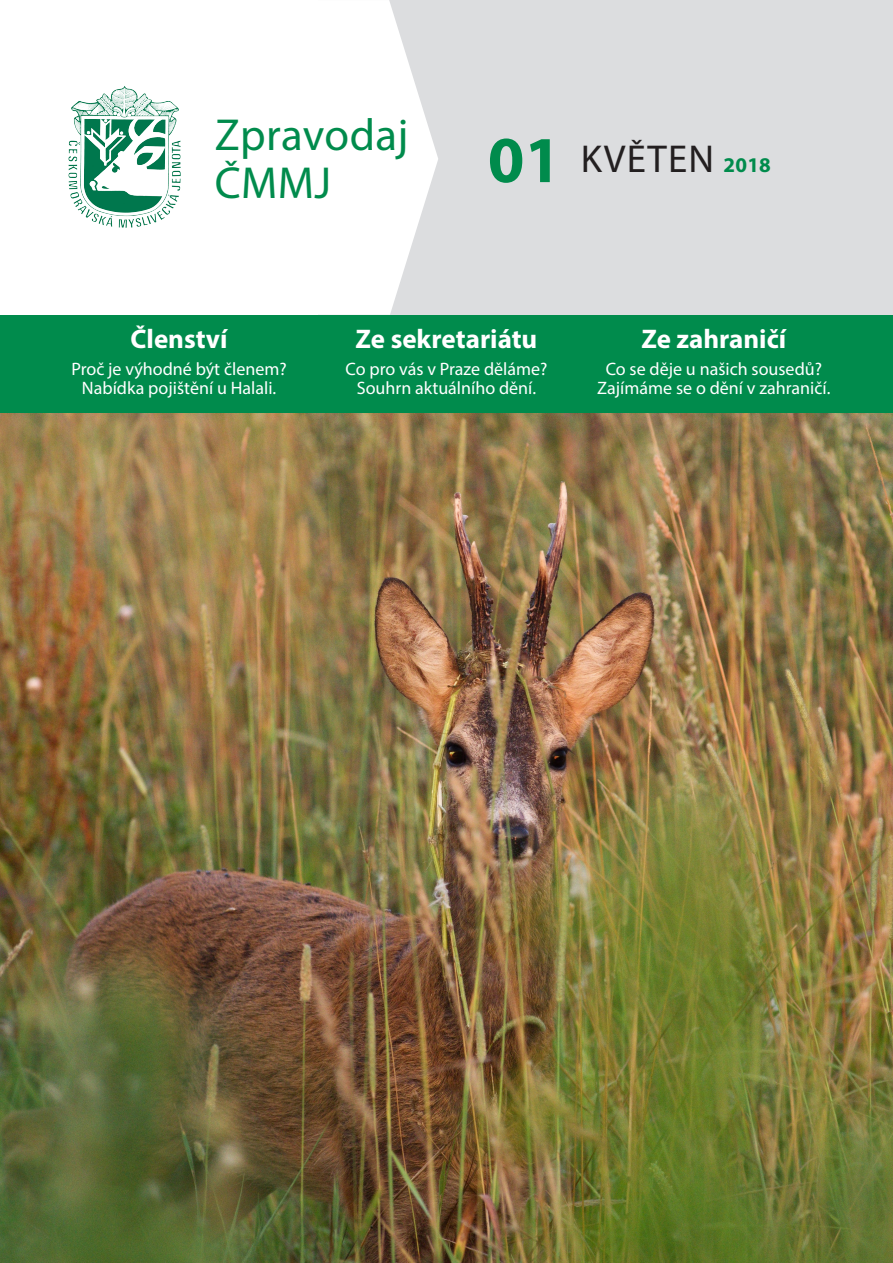
<style>
.page{position:relative;width:893px;height:1263px;background:#fff}
.page>*{position:absolute;margin:0;border:0;box-sizing:border-box;transform-origin:0 0}
.t1{font:700 66px "Myriad Pro";color:#008b4c}
.t2{font:45px "Myriad Pro";letter-spacing:.01em;color:#008b4c}
.t3{font:39px "Myriad Pro";letter-spacing:.03em;color:#231f20}
.t4{font:700 27px "Myriad Pro";color:#fff}
.t5{font:18px "Myriad Pro";color:#fff}
.s1{font-weight:700;font-size:21px;color:#008b4c}
</style>
<div class="page">
<div style="left:319px;top:0;width:574px;height:315px;background:#dcdddf"></div>
<svg style="left:319px;top:0;width:119px;height:315px;fill:#fff"></svg>
<img style="left:100px;top:87px;width:24px;height:13px">
<img style="left:0;top:412px;width:893px;height:851px">
<div style="left:0;top:315px;width:893px;height:97px;background:#008b4c"></div>
<p class="t2" style="left:215px;top:107px;width:195px">Zpravodaj</p>
<p class="t2" style="left:215px;top:155px;width:118px">ČMMJ</p>
<p class="t1" style="left:488px;top:117px;width:75px">01</p>
<p class="t3" style="left:581px;top:135px;width:192px">KVĚTEN <span class="s1">2018</span></p>
<p class="t4" style="left:131px;top:321px;width:98px">Členství</p>
<p class="t5" style="left:72px;top:358px;width:217px">Proč je výhodné být členem?</p>
<p class="t5" style="left:82px;top:377px;width:196px">Nabídka pojištění u Halali.</p>
<p class="t4" style="left:356px;top:321px;width:183px">Ze sekretariátu</p>
<p class="t5" style="left:346px;top:358px;width:203px">Co pro vás v Praze děláme?</p>
<p class="t5" style="left:357px;top:377px;width:181px">Souhrn aktuálního dění.</p>
<p class="t4" style="left:641px;top:321px;width:146px">Ze zahraničí</p>
<p class="t5" style="left:606px;top:358px;width:218px">Co se děje u našich sousedů?</p>
<p class="t5" style="left:597px;top:377px;width:235px">Zajímáme se o dění v zahraničí.</p>
</div>
